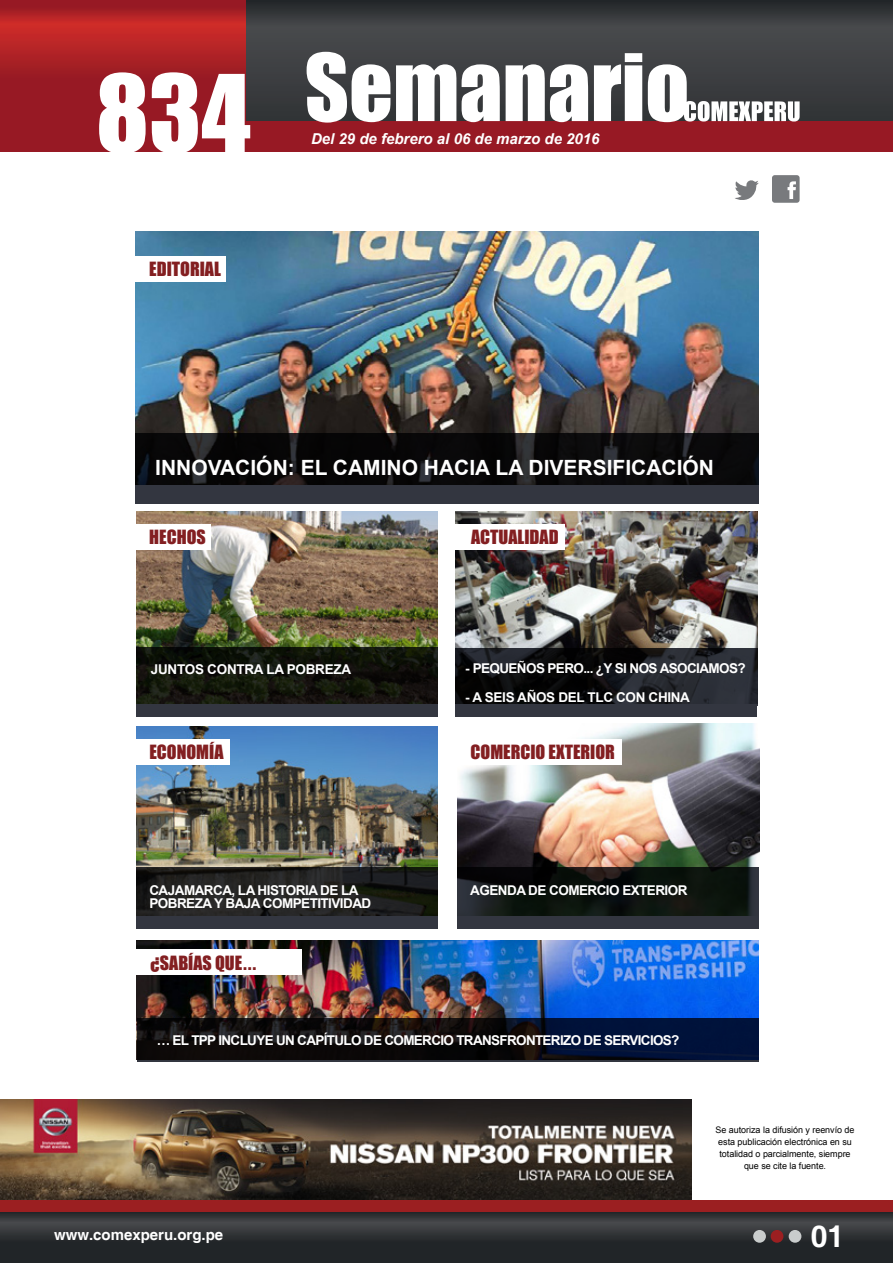
<style>
.page{position:relative;width:893px;height:1263px;background:#fff}
.page>*{position:absolute;margin:0;border:0;box-sizing:border-box;transform-origin:0 0}
.t1{font:99px "Impact";color:#fff}
.t2{font:700 30px "Helvetica";color:#fff}
.t3{font:700 21px "Arial";color:#fff}
.t4{font:18px "Impact";color:#831f21}
.t5{font:italic 700 15px "Arial";color:#fff}
.t6{font:700 15px "Helvetica";color:#fff}
.t7{font:700 13.5px/13.5px "Arial";letter-spacing:-.04em;color:#fff}
.t8{font:700 13.5px "Arial";letter-spacing:-.02em;color:#fff}
.t9{font:9px/12px "Arial";letter-spacing:-.005em;color:#000;text-align:center}
</style>
<div class="page">
<img style="left:457px;top:724px;width:302px;height:143px">
<img style="left:137px;top:727px;width:301px;height:140px">
<img style="left:455px;top:511px;width:302px;height:137px">
<img style="left:136px;top:232px;width:623px;height:201px">
<img style="left:137px;top:511px;width:301px;height:136px">
<img style="left:1px;top:1099px;width:691px;height:101px">
<img style="left:137px;top:940px;width:622px;height:78px">
<svg style="left:245px;top:0;width:648px;height:121px;background:#3e3e40"></svg>
<div style="left:0;top:121px;width:893px;height:30px;background:#971924"></div>
<svg style="left:0;top:0;width:245px;height:121px;background:#a71f25"></svg>
<svg style="left:307px;top:52px;width:83px;height:71px"></svg>
<svg style="left:396px;top:64px;width:60px;height:57px"></svg>
<svg style="left:462px;top:64px;width:38px;height:58px"></svg>
<svg style="left:506px;top:64px;width:82px;height:58px"></svg>
<svg style="left:594px;top:53px;width:48px;height:68px"></svg>
<svg style="left:648px;top:64px;width:152px;height:58px"></svg>
<svg style="left:0;top:1212px;width:893px;height:51px;background:#2c2f32"></svg>
<div style="left:0;top:1200px;width:893px;height:12px;background:#9b1f21"></div>
<div style="left:753px;top:1230px;width:13px;height:13px;background:#c9cccc;border-radius:50%"></div>
<div style="left:771px;top:1230px;width:12px;height:13px;background:#9b1f21;border-radius:50%"></div>
<div style="left:789px;top:1230px;width:12px;height:13px;background:#c9cccc;border-radius:50%"></div>
<svg style="left:136px;top:433px;width:623px;height:70px;background:#151619"></svg>
<svg style="left:136px;top:647px;width:302px;height:69px;background:#171a15"></svg>
<svg style="left:136px;top:867px;width:302px;height:50px;background:#20201f"></svg>
<svg style="left:455px;top:648px;width:302px;height:55px;background:#17181c"></svg>
<svg style="left:457px;top:867px;width:302px;height:50px;background:#101512"></svg>
<svg style="left:137px;top:1018px;width:622px;height:43px;background:#0c0f1c"></svg>
<div style="left:136px;top:917px;width:302px;height:12px;background:#333640"></div>
<div style="left:455px;top:703px;width:302px;height:13px;background:#333640"></div>
<div style="left:457px;top:917px;width:302px;height:12px;background:#333640"></div>
<div style="left:131px;top:256px;width:95px;height:25px;background:#fff"></div>
<div style="left:134px;top:524px;width:77px;height:26px;background:#fff"></div>
<div style="left:455px;top:524px;width:109px;height:26px;background:#fff"></div>
<div style="left:134px;top:740px;width:96px;height:25px;background:#fff"></div>
<div style="left:455px;top:740px;width:167px;height:25px;background:#fff"></div>
<svg style="left:735px;top:180px;width:24px;height:20px"></svg>
<div style="left:772px;top:175px;width:28px;height:28px;background:#787a7d;border-radius:3px"></div>
<svg style="left:787px;top:181px;width:9px;height:18px"></svg>
<div style="left:135px;top:949px;width:167px;height:26px;background:#fff"></div>
<h1 class="t1" style="left:96px;top:37px;width:156px">834</h1>
<h3 class="t4" style="left:149px;top:255px;width:73px">EDITORIAL</h3>
<p class="t5" style="left:311px;top:128px;width:290px">Del 29 de febrero al 06 de marzo de 2016</p>
<h3 class="t3" style="left:155px;top:454px;width:560px">INNOVACIÓN: EL CAMINO HACIA LA DIVERSIFICACIÓN</h3>
<h3 class="t4" style="left:149px;top:523px;width:58px">HECHOS</h3>
<h3 class="t4" style="left:471px;top:523px;width:89px">ACTUALIDAD</h3>
<p class="t8" style="left:151px;top:660px;width:202px">JUNTOS CONTRA LA POBREZA</p>
<p class="t7" style="left:465px;top:662px;width:282px">- PEQUEÑOS PERO... ¿Y SI NOS ASOCIAMOS?</p>
<p class="t7" style="left:465px;top:691px;width:226px">- A SEIS AÑOS DEL TLC CON CHINA</p>
<h3 class="t4" style="left:149px;top:738px;width:76px">ECONOMÍA</h3>
<h3 class="t4" style="left:470px;top:738px;width:146px">COMERCIO EXTERIOR</h3>
<p class="t7" style="left:149px;top:884px;width:223px">CAJAMARCA, LA HISTORIA DE LA<br>POBREZA Y BAJA COMPETITIVIDAD</p>
<p class="t7" style="left:470px;top:884px;width:219px">AGENDA DE COMERCIO EXTERIOR</p>
<h3 class="t4" style="left:150px;top:949px;width:107px">¿SABÍAS QUE ...</h3>
<p class="t7" style="left:157px;top:1034px;width:524px">… EL TPP INCLUYE UN CAPÍTULO DE COMERCIO TRANSFRONTERIZO DE SERVICIOS?</p>
<p class="t9" style="left:716px;top:1124px;width:140px">Se autoriza la difusión y reenvío de esta publicación electrónica en su totalidad o parcialmente, siempre que se cite la fuente.</p>
<p class="t6" style="left:54px;top:1226px;width:171px">www.comexperu.org.pe</p>
<h2 class="t2" style="left:811px;top:1218px;width:35px">01</h2>
</div>
